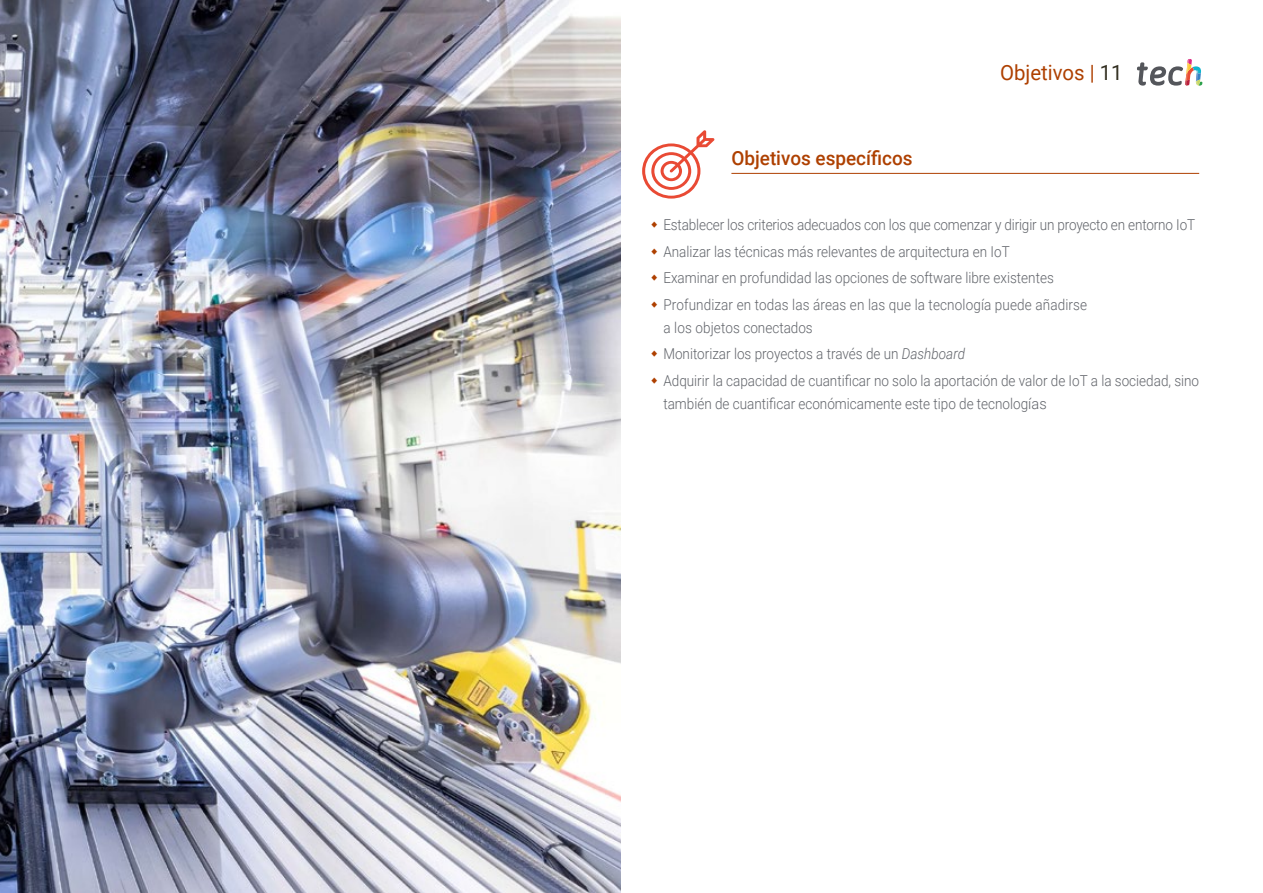
<style>
.page{position:relative;width:1263px;height:893px;background:#fff}
.page>*{position:absolute;margin:0;border:0;box-sizing:border-box;transform-origin:0 0}
.t1{font:21px "Roboto";color:#ae4000}
.t2{font:500 19.5px "Roboto";color:#ae4000}
.t3{font:300 15px/26.7px "Roboto";color:#61646a;scale:.9 1}
.s1{color:#312e20}
.s2{font-style:italic}
</style>
<div class="page">
<hr style="left:731px;top:173px;width:468px;height:1px;background:#ae4000">
<svg style="left:642px;top:130px;width:72px;height:69px"></svg>
<img style="left:0;top:0;width:621px;height:893px">
<svg style="left:1137px;top:59px;width:65px;height:27px"></svg>
<h2 class="t2" style="left:731px;top:144px;width:183px">Objetivos específicos</h2>
<h1 class="t1" style="left:1000px;top:57px;width:124px">Objetivos | <span class="s1">11</span></h1>
<p class="t3" style="left:663px;top:211px;width:592px">Establecer los criterios adecuados con los que comenzar y dirigir un proyecto en entorno IoT Analizar las técnicas más relevantes de arquitectura en IoT<br>Examinar en profundidad las opciones de software libre existentes<br>Profundizar en todas las áreas en las que la tecnología puede añadirse</p>
<p class="t3" style="left:663px;top:313px;width:597px">a los objetos conectados<br>Monitorizar los proyectos a través de un <span class="s2">Dashboard<br></span>Adquirir la capacidad de cuantificar no solo la aportación de valor de IoT a la sociedad, sino</p>
<p class="t3" style="left:663px;top:389px;width:427px">también de cuantificar económicamente este tipo de tecnologías</p>
</div>
